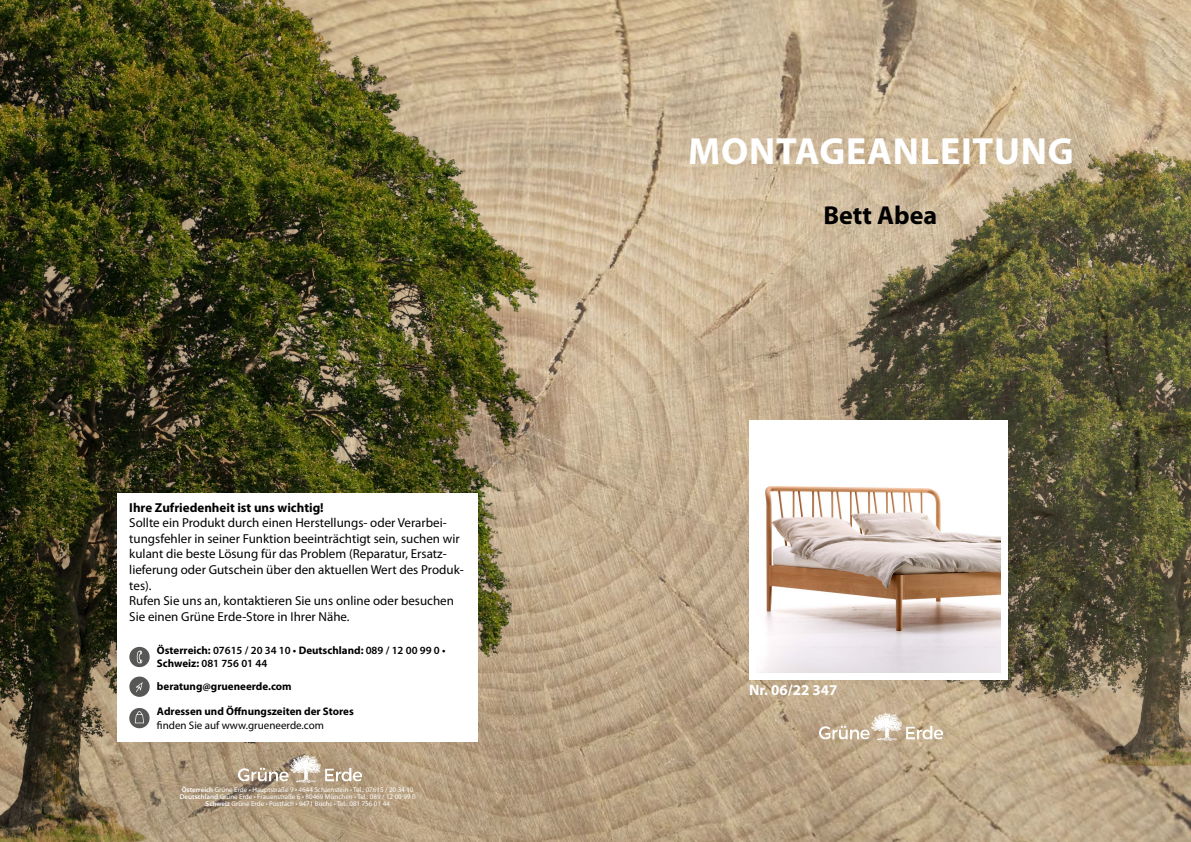
<style>
.page{position:relative;width:1191px;height:842px;background:#fff}
.page>*{position:absolute;margin:0;border:0;box-sizing:border-box;transform-origin:0 0}
.t1{font:700 38px "Myriad Pro";letter-spacing:.02em;color:#fff}
.t2{font:700 26px "Myriad Pro";color:#000}
.t3{font:700 15px "Myriad Pro";color:#fff}
.t4{font:13px/15.6px "Myriad Pro";color:#000}
.t5{font:700 13px "Myriad Pro";color:#000}
.t6{font:600 11px/13.2px "Myriad Pro";color:#000}
.t7{font:700 11px "Myriad Pro";color:#000}
.t8{font:11px "Myriad Pro";color:#000}
.t9{font:7px/7px "Myriad Pro";color:#fff;text-align:center}
.s1{font-weight:700}
.s2{font-weight:600}
</style>
<div class="page">
<img style="left:595px;top:0;width:596px;height:842px">
<img style="left:0;top:0;width:595px;height:842px">
<img style="left:782px;top:107px;width:409px;height:680px">
<img style="left:819px;top:714px;width:123px;height:27px">
<div style="left:749px;top:420px;width:259px;height:260px;background:#fff"></div>
<img style="left:759px;top:486px;width:241px;height:186px">
<img style="left:238px;top:755px;width:123px;height:27px">
<div style="left:118px;top:493px;width:360px;height:248px;background:#fff"></div>
<svg style="left:129px;top:708px;width:21px;height:20px"></svg>
<svg style="left:129px;top:676px;width:21px;height:21px"></svg>
<svg style="left:129px;top:647px;width:21px;height:20px"></svg>
<p class="t5" style="left:129px;top:499px;width:196px">Ihre Zufriedenheit ist uns wichtig!</p>
<p class="t4" style="left:129px;top:515px;width:336px">Sollte ein Produkt durch einen Herstellungs- oder Verarbei&shy;tungsfehler in seiner Funktion beeinträchtigt sein, suchen wir kulant die beste Lösung für das Problem (Reparatur, Ersatz&shy;lieferung oder Gutschein über den aktuellen Wert des Produk&shy;tes).<br>Rufen Sie uns an, kontaktieren Sie uns online oder besuchen Sie einen Grüne Erde-Store in Ihrer Nähe.</p>
<p class="t6" style="left:157px;top:644px;width:290px"><span class="s1">Österreich:</span> 07615 / 20 34 10 • <span class="s1">Deutschland:</span> 089 / 12 00 99 0 •<br><span class="s1">Schweiz:</span> 081 756 01 44</p>
<p class="t7" style="left:157px;top:679px;width:136px">beratung@grueneerde.com</p>
<p class="t7" style="left:157px;top:704px;width:198px">Adressen und Öffnungszeiten der Stores</p>
<p class="t8" style="left:157px;top:718px;width:168px">finden Sie auf www.grueneerde.com</p>
<p class="t9" style="left:180px;top:786px;width:237px"><span class="s2">Österreich</span> Grüne Erde • Hauptstraße 9 • 4644 Scharnstein • Tel.: 07615 / 20 34 10<br><span class="s2">Deutschland</span> Grüne Erde • Frauenstraße 6 • 80469 München • Tel.: 089 / 12 00 99 0<br><span class="s2">Schweiz</span> Grüne Erde • Postfach • 9471 Buchs • Tel.: 081 756 01 44</p>
<h1 class="t1" style="left:688px;top:126px;width:387px">MONTAGEANLEITUNG</h1>
<h2 class="t2" style="left:823px;top:198px;width:115px">Bett Abea</h2>
<p class="t3" style="left:749px;top:680px;width:90px">Nr. 06/22 347</p>
</div>
